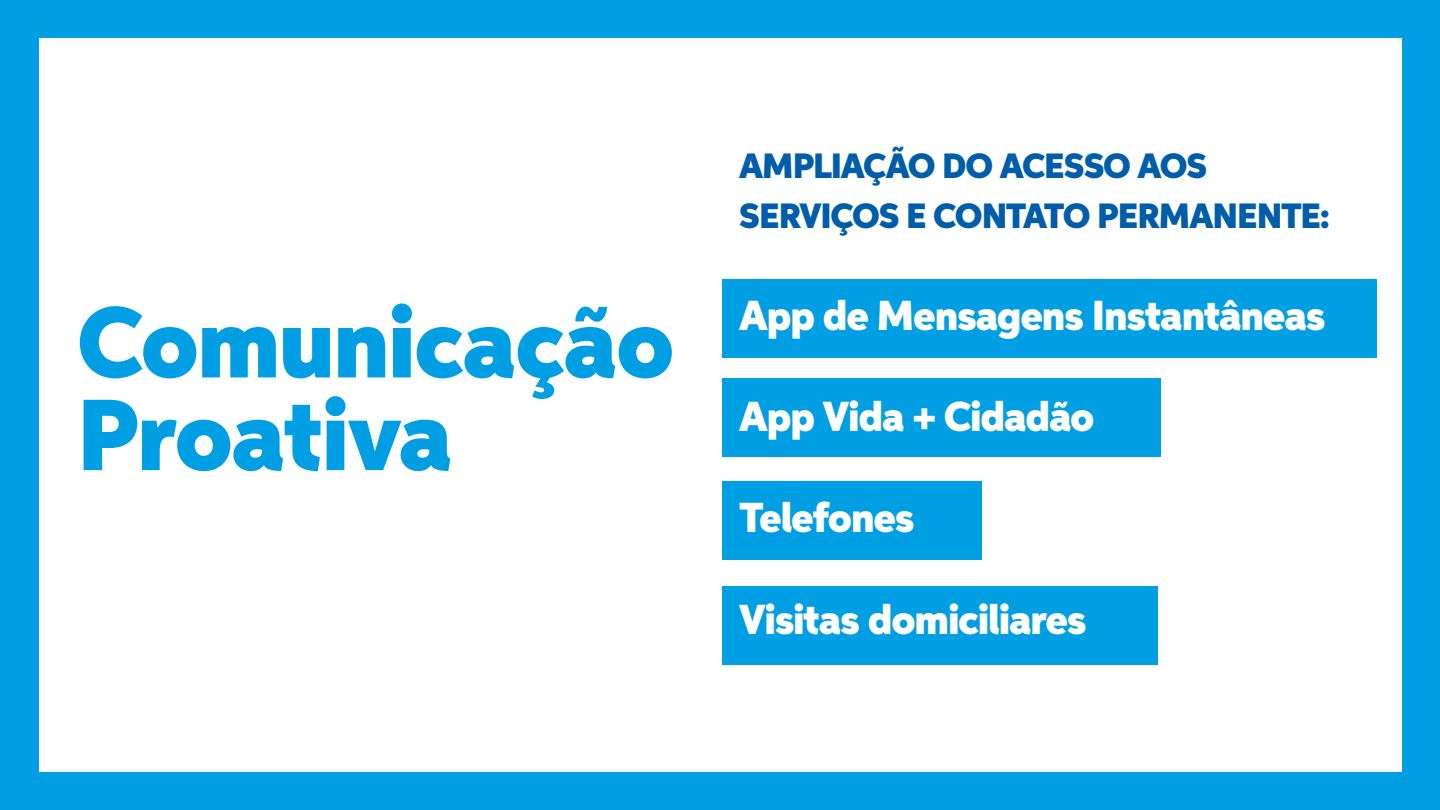
<style>
.page{position:relative;width:1440px;height:810px;background:#fff}
.page>*{position:absolute;margin:0;border:0;box-sizing:border-box;transform-origin:0 0}
.t1{font:900 101.1px/92.7px "Neutro";letter-spacing:-.02em;color:#009fe3}
.t2{font:900 42px "Neutro";letter-spacing:-.03em;color:#fff}
.t3{font:900 35.25px/50.4px "Neutro";letter-spacing:-.035em;color:#005da9}
</style>
<div class="page">
<div style="left:0;top:0;width:1440px;height:809px;background:#009fe3"></div>
<div style="left:39px;top:38px;width:1363px;height:734px;background:#fff"></div>
<div style="left:722px;top:279px;width:655px;height:79px;background:#009fe3"></div>
<div style="left:722px;top:378px;width:439px;height:79px;background:#009fe3"></div>
<div style="left:722px;top:481px;width:260px;height:79px;background:#009fe3"></div>
<div style="left:722px;top:586px;width:436px;height:79px;background:#009fe3"></div>
<h1 class="t1" style="left:77px;top:299px;width:599px">Comunicação<br>Proativa</h1>
<p class="t3" style="left:739px;top:142px;width:593px">AMPLIAÇÃO DO ACESSO AOS<br>SERVIÇOS E CONTATO PERMANENTE:</p>
<p class="t2" style="left:739px;top:289px;width:588px">App de Mensagens Instantâneas</p>
<p class="t2" style="left:739px;top:391px;width:357px">App Vida + Cidadão</p>
<p class="t2" style="left:739px;top:492px;width:177px">Telefones</p>
<p class="t2" style="left:739px;top:593px;width:349px">Visitas domiciliares</p>
</div>
